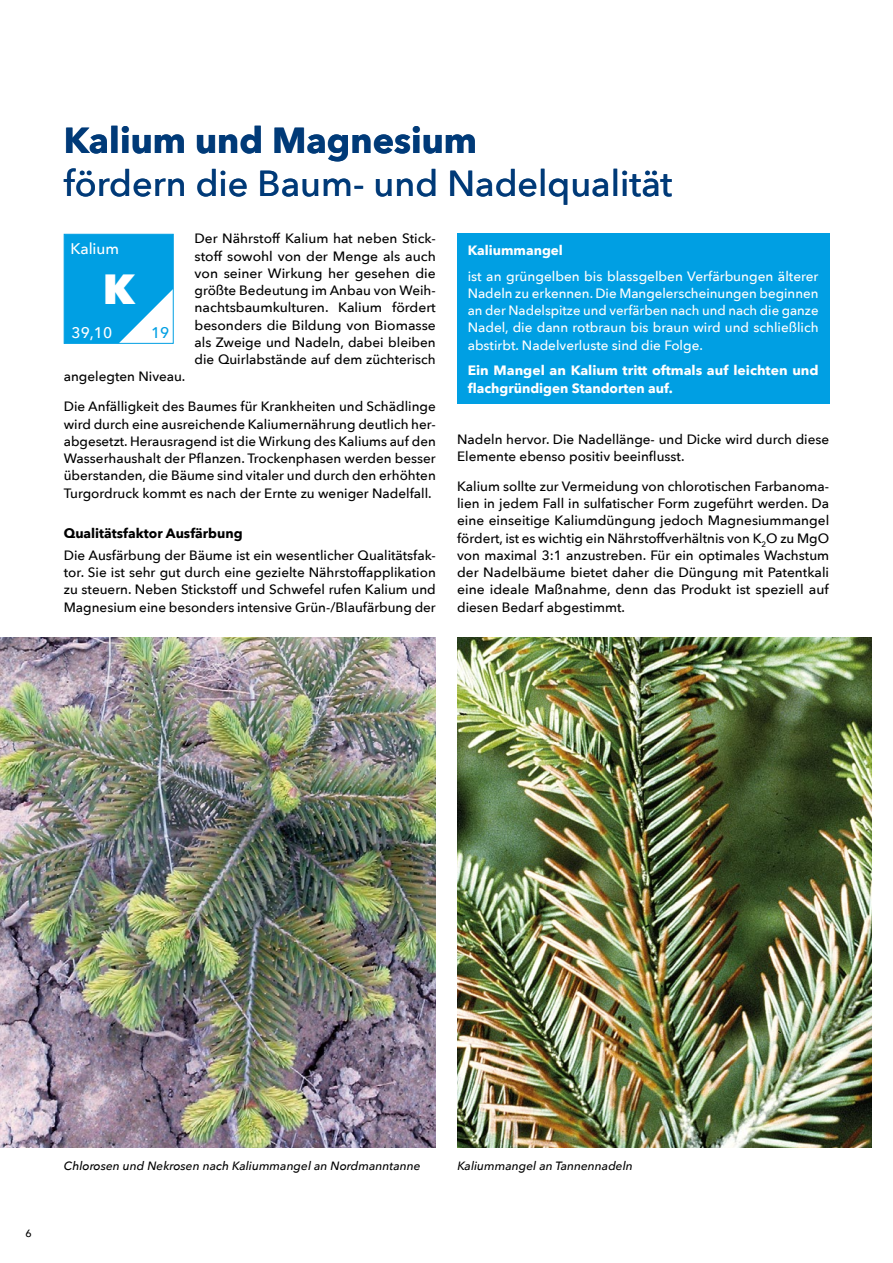
<style>
.page{position:relative;width:893px;height:1263px;background:#fff}
.page>*{position:absolute;margin:0;border:0;box-sizing:border-box;transform-origin:0 0}
.t1{font:800 42px "Avenir Next";color:#fff}
.t2{font:500 36px "Avenir Next";color:#003a78}
.t3{font:700 36px "Avenir Next";color:#003a78}
.t4{font:500 15.3px "Avenir Next";letter-spacing:-.005em;color:#fff}
.t5{font:500 15.3px "Avenir Next";color:#009fe3}
.t6{font:500 13.5px/17.2px "Avenir Next";color:#000;text-align:justify}
.t7{font:500 13.5px/17.2px "Avenir Next";color:#fff;text-align:justify}
.t8{font:700 13.5px/17.2px "Avenir Next";color:#fff}
.t9{font:700 13.5px "Avenir Next";color:#000}
.t10{font:italic 500 12px "Avenir Next";color:#000}
.t11{font:500 10.5px "Avenir Next";color:#000}
</style>
<div class="page">
<img style="left:0;top:638px;width:436px;height:510px">
<img style="left:457px;top:638px;width:415px;height:510px">
<div style="left:457px;top:234px;width:372px;height:170px;background:#009fe3"></div>
<svg style="left:64px;top:234px;width:109px;height:109px;background:#1faae6"></svg>
<h2 class="t3" style="left:64px;top:109px;width:415px">Kalium und Magnesium</h2>
<h2 class="t2" style="left:64px;top:153px;width:610px">fördern die Baum- und Nadelqualität</h2>
<p class="t4" style="left:70px;top:235px;width:50px">Kalium</p>
<p class="t6" style="left:195px;top:230px;width:243px">Der Nährstoff Kalium hat neben Stick&shy;stoff sowohl von der Menge als auch von seiner Wirkung her gesehen die größte Bedeutung im Anbau von Weih&shy;nachtsbaumkulturen. Kalium fördert besonders die Bildung von Biomasse als Zweige und Nadeln, dabei bleiben die Quirlabstände auf dem züchterisch</p>
<p class="t8" style="left:468px;top:241px;width:97px">Kaliummangel</p>
<p class="t7" style="left:468px;top:267px;width:352px">ist an grüngelben bis blassgelben Verfärbungen älterer Nadeln zu erkennen. Die Mangelerscheinungen beginnen an der Nadelspitze und verfärben nach und nach die ganze Nadel, die dann rotbraun bis braun wird und schließlich abstirbt. Nadelverluste sind die Folge.</p>
<p class="t8" style="left:468px;top:362px;width:352px">Ein Mangel an Kalium tritt oftmals auf leichten und flachgründigen Standorten auf.</p>
<p class="t6" style="left:457px;top:430px;width:374px">Nadeln hervor. Die Nadellänge- und Dicke wird durch diese<br>Elemente ebenso positiv beeinflusst.</p>
<p class="t6" style="left:457px;top:477px;width:374px">Kalium sollte zur Vermeidung von chlorotischen Farbanoma&shy;lien in jedem Fall in sulfatischer Form zugeführt werden. Da eine einseitige Kaliumdüngung jedoch Magnesiummangel fördert, ist es wichtig ein Nährstoffverhältnis von K<sub>2</sub>O zu MgO von maximal 3:1 anzustreben. Für ein optimales Wachstum der Nadelbäume bietet daher die Düngung mit Patentkali eine ideale Maßnahme, denn das Produkt ist speziell auf diesen Bedarf abgestimmt.</p>
<h1 class="t1" style="left:103px;top:263px;width:34px">K</h1>
<p class="t4" style="left:72px;top:320px;width:42px">39,10</p>
<p class="t5" style="left:151px;top:320px;width:20px">19</p>
<p class="t6" style="left:64px;top:368px;width:123px">angelegten Niveau.</p>
<p class="t6" style="left:64px;top:398px;width:374px">Die Anfälligkeit des Baumes für Krankheiten und Schädlinge wird durch eine ausreichende Kaliumernährung deutlich her&shy;abgesetzt. Herausragend ist die Wirkung des Kaliums auf den Wasserhaushalt der Pflanzen. Trockenphasen werden besser überstanden, die Bäume sind vitaler und durch den erhöhten Turgordruck kommt es nach der Ernte zu weniger Nadelfall.</p>
<p class="t9" style="left:64px;top:522px;width:180px">Qualitätsfaktor Ausfärbung</p>
<p class="t6" style="left:64px;top:546px;width:374px">Die Ausfärbung der Bäume ist ein wesentlicher Qualitätsfak&shy;tor. Sie ist sehr gut durch eine gezielte Nährstoffapplikation zu steuern. Neben Stickstoff und Schwefel rufen Kalium und Magnesium eine besonders intensive Grün-/Blaufärbung der</p>
<p class="t11" style="left:26px;top:1225px;width:8px">6</p>
<p class="t10" style="left:64px;top:1155px;width:358px">Chlorosen und Nekrosen nach Kaliummangel an Nordmanntanne</p>
<p class="t10" style="left:457px;top:1155px;width:177px">Kaliummangel an Tannennadeln</p>
</div>
